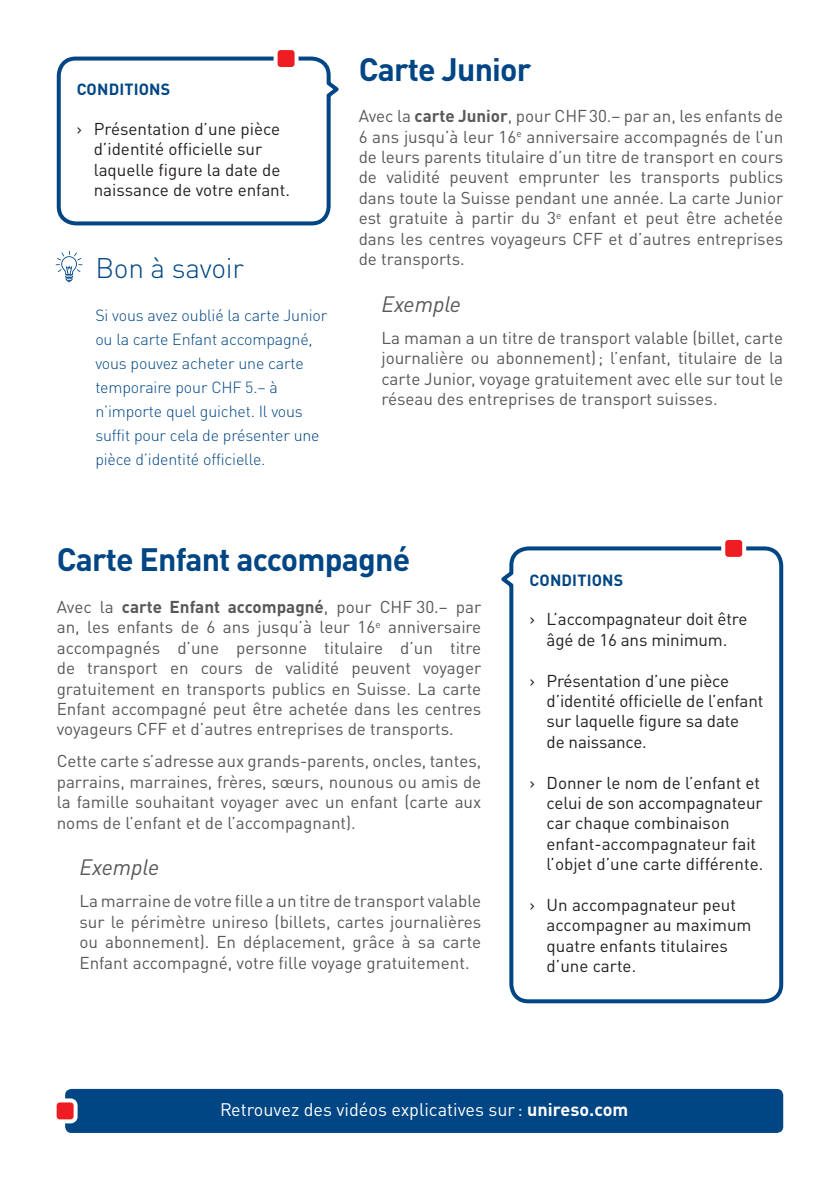
<style>
.page{position:relative;width:840px;height:1191px;background:#fff}
.page>*{position:absolute;margin:0;border:0;box-sizing:border-box;transform-origin:0 0}
.t1{font:700 32px "DINOT";letter-spacing:-.025em;color:#004684}
.t2{font:300 28px "DINOT";letter-spacing:-.01em;color:#004684}
.t3{font:italic 22px "DINOT";color:#57585a}
.t4{font:18px "DINOT";color:#fff}
.t5{font:17px/20.4px "DINOT";color:#57585a;text-align:justify}
.t6{font:17px/20.4px "DINOT";color:#231f20}
.t7{font:300 16px/24px "DINOT";letter-spacing:-.01em;color:#004684}
.t8{font:700 16px "DINOT";letter-spacing:.01em;color:#004684}
.s1{font-weight:700}
</style>
<div class="page">
<div style="left:65px;top:1089px;width:717px;height:44px;background:#004684;border-radius:6px"></div>
<svg style="left:56px;top:56px;width:283px;height:170px"></svg>
<svg style="left:501px;top:546px;width:283px;height:458px"></svg>
<div style="left:55px;top:1100px;width:21px;height:21px;background:#ee1d23;border-radius:5px"></div>
<div style="left:53px;top:1098px;width:25px;height:25px;border:4px solid #fff;border-radius:5px"></div>
<div style="left:722px;top:538px;width:21px;height:21px;background:#ee1d23;border-radius:5px"></div>
<div style="left:720px;top:536px;width:25px;height:25px;border:4px solid #fff;border-radius:5px"></div>
<svg style="left:56px;top:251px;width:26px;height:31px"></svg>
<div style="left:275px;top:48px;width:21px;height:21px;background:#ee1d23;border-radius:5px"></div>
<div style="left:273px;top:46px;width:25px;height:25px;border:4px solid #fff;border-radius:5px"></div>
<p class="t8" style="left:77px;top:79px;width:95px">Conditions</p>
<p class="t6" style="left:94px;top:118px;width:198px;text-indent:-17px">› Présentation d’une pièce d’identité officielle sur laquelle figure la date de naissance de votre enfant.</p>
<h2 class="t2" style="left:95px;top:251px;width:150px">Bon à savoir</h2>
<p class="t7" style="left:95px;top:303px;width:233px">Si vous avez oublié la carte Junior ou la carte Enfant accompagné, vous pouvez acheter une carte temporaire pour CHF 5.– à n’importe quel guichet. Il vous suffit pour cela de présenter une pièce d’identité officielle.</p>
<h1 class="t1" style="left:358px;top:49px;width:174px">Carte Junior</h1>
<p class="t5" style="left:358px;top:105px;width:426px">Avec la <span class="s1">carte Junior</span>, pour CHF30.– par an, les enfants de 6 ans jusqu’à leur 16<sup>e</sup> anniversaire accompagnés de l’un de leurs parents titulaire d’un titre de transport en cours de validité peuvent emprunter les transports publics dans toute la Suisse pendant une année. La carte Junior est gratuite à partir du 3<sup>e</sup> enfant et peut être achetée dans les centres voyageurs CFF et d’autres entreprises de transports.</p>
<p class="t3" style="left:381px;top:290px;width:81px">Exemple</p>
<p class="t5" style="left:381px;top:327px;width:403px">La maman a un titre de transport valable (billet, carte journalière ou abonnement); l’enfant, titulaire de la carte Junior, voyage gratuitement avec elle sur tout le réseau des entreprises de transport suisses.</p>
<h1 class="t1" style="left:57px;top:538px;width:355px">Carte Enfant accompagné</h1>
<p class="t5" style="left:57px;top:596px;width:426px">Avec la <span class="s1">carte Enfant accompagné</span>, pour CHF 30.– par an, les enfants de 6 ans jusqu’à leur 16<sup>e</sup> anniversaire accompagnés d’une personne titulaire d’un titre de transport en cours de validité peuvent voyager gratuitement en transports publics en Suisse. La carte Enfant accompagné peut être achetée dans les centres voyageurs CFF et d’autres entreprises de transports.</p>
<p class="t5" style="left:57px;top:750px;width:426px">Cette carte s’adresse aux grands-parents, oncles, tantes, parrains, marraines, frères, sœurs, nounous ou amis de la famille souhaitant voyager avec un enfant (carte aux noms de l’enfant et de l’accompagnant).</p>
<p class="t3" style="left:79px;top:854px;width:81px">Exemple</p>
<p class="t5" style="left:79px;top:890px;width:403px">La marraine de votre fille a un titre de transport valable sur le périmètre unireso (billets, cartes journalières ou abonnement). En déplacement, grâce à sa carte Enfant accompagné, votre fille voyage gratuitement.</p>
<p class="t8" style="left:529px;top:569px;width:95px">Conditions</p>
<p class="t6" style="left:529px;top:608px;width:219px;text-align:center">› L’accompagnateur doit être âgé de 16 ans minimum.</p>
<p class="t6" style="left:546px;top:670px;width:218px;text-indent:-17px">› Présentation d’une pièce d’identité officielle de l’enfant sur laquelle figure sa date<br>de naissance.</p>
<p class="t6" style="left:546px;top:772px;width:218px;text-indent:-17px">› Donner le nom de l’enfant et celui de son accompagnateur car chaque combinaison enfant-accompagnateur fait l’objet d’une carte différente.</p>
<p class="t6" style="left:546px;top:894px;width:206px;text-indent:-17px">› Un accompagnateur peut accompagner au maximum quatre enfants titulaires d’une carte.</p>
<p class="t4" style="left:220px;top:1098px;width:409px">Retrouvez des vidéos explicatives sur : <span class="s1">unireso.com</span></p>
</div>
